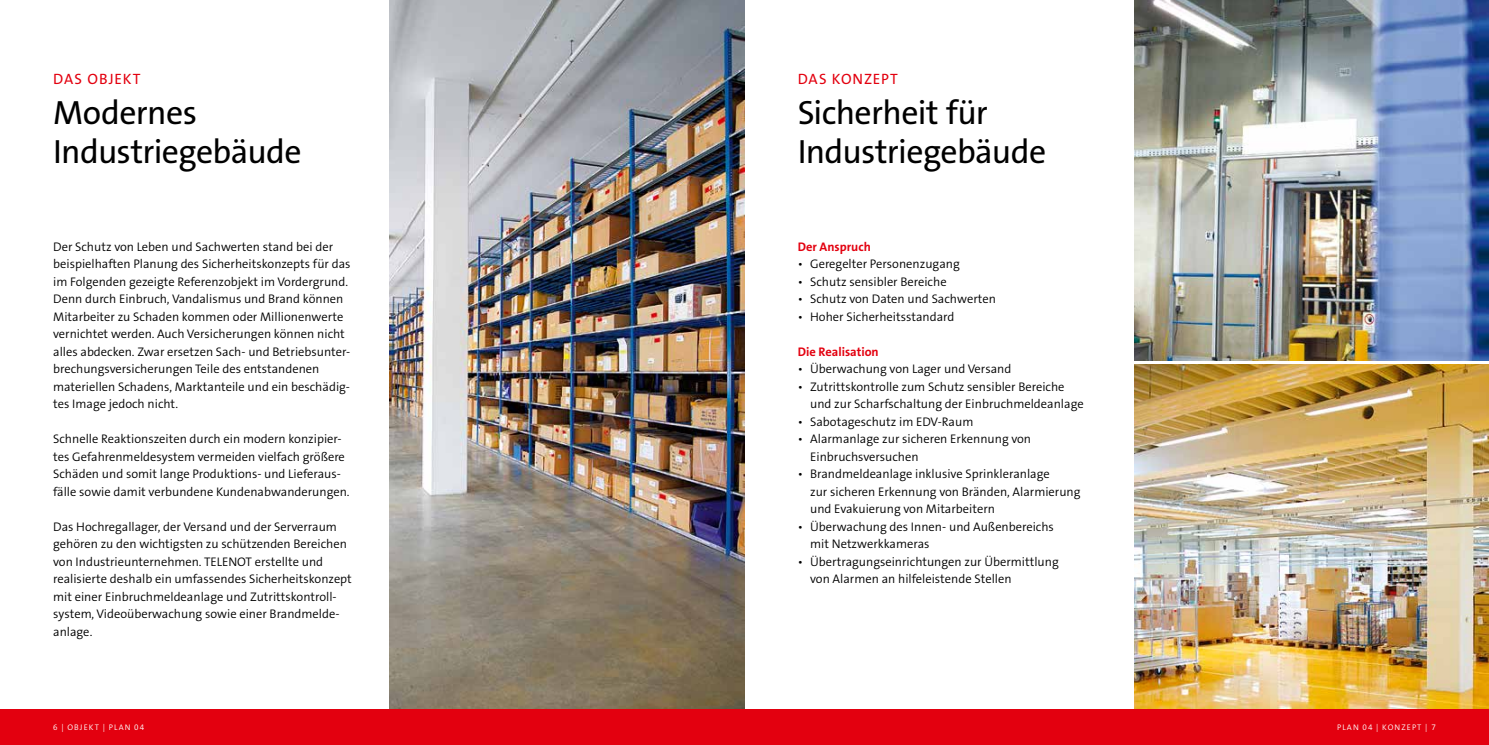
<style>
.page{position:relative;width:1489px;height:745px;background:#fff}
.page>*{position:absolute;margin:0;border:0;box-sizing:border-box;transform-origin:0 0}
.t1{font:33.75px/39.4px "The Sans B Plus W5 Plain";letter-spacing:-.02em;color:#000}
.t2{font:15px "The Sans B Plus W5 Plain";letter-spacing:.06em;color:#e3000f}
.t3{font:300 12.5px/17.5px "The Sans B Plus W4";color:#000}
.t4{font:700 12.5px "The Sans B Plus W7";color:#e3000f}
.t5{font:300 8.12px "The Sans B Plus W4";letter-spacing:.135em;color:#fff}
</style>
<div class="page">
<img style="left:390px;top:0;width:354px;height:709px">
<img style="left:1134px;top:0;width:354px;height:360px">
<img style="left:1134px;top:364px;width:354px;height:345px">
<div style="left:0;top:709px;width:744px;height:35px;background:#e3000f"></div>
<div style="left:744px;top:709px;width:744px;height:35px;background:#e3000f"></div>
<p class="t2" style="left:53px;top:69px;width:89px">DAS OBJEKT</p>
<h1 class="t1" style="left:53px;top:92px;width:250px">Modernes<br>Industriegebäude</h1>
<p class="t3" style="left:53px;top:237px;width:299px">Der Schutz von Leben und Sachwerten stand bei der beispielhaften Planung des Sicherheitskonzepts für das im Folgenden gezeigte Referenzobjekt im Vordergrund.<br>Denn durch Einbruch, Vandalismus und Brand können Mitarbeiter zu Schaden kommen oder Millionenwerte vernichtet werden. Auch Versicherungen können nicht alles abdecken. Zwar ersetzen Sach- und Betriebsunter&shy;brechungsversicherungen Teile des entstandenen materiellen Schadens, Marktanteile und ein beschädig&shy;tes Image jedoch nicht.</p>
<p class="t3" style="left:53px;top:430px;width:298px">Schnelle Reaktionszeiten durch ein modern konzipier&shy;tes Gefahrenmeldesystem vermeiden vielfach größere Schäden und somit lange Produktions- und Lieferaus&shy;fälle sowie damit verbundene Kundenabwanderungen.</p>
<p class="t3" style="left:53px;top:517px;width:300px">Das Hochregallager, der Versand und der Serverraum gehören zu den wichtigsten zu schützenden Bereichen von Industrieunternehmen. TELENOT erstellte und realisierte deshalb ein umfassendes Sicherheitskonzept mit einer Einbruchmeldeanlage und Zutrittskontroll&shy;system, Videoüberwachung sowie einer Brandmelde&shy;anlage.</p>
<p class="t2" style="left:797px;top:69px;width:102px">DAS KONZEPT</p>
<h1 class="t1" style="left:797px;top:92px;width:250px">Sicherheit für<br>Industriegebäude</h1>
<p class="t4" style="left:797px;top:238px;width:75px">Der Anspruch</p>
<p class="t3" style="left:797px;top:255px;width:164px">• Geregelter Personenzugang</p>
<p class="t3" style="left:797px;top:272px;width:150px">• Schutz sensibler Bereiche</p>
<p class="t3" style="left:797px;top:290px;width:200px">• Schutz von Daten und Sachwerten</p>
<p class="t3" style="left:797px;top:307px;width:158px">• Hoher Sicherheitsstandard</p>
<p class="t4" style="left:797px;top:343px;width:83px">Die Realisation</p>
<p class="t3" style="left:797px;top:360px;width:215px">• Überwachung von Lager und Versand</p>
<p class="t3" style="left:810px;top:377px;width:275px;text-indent:-12px">• Zutrittskontrolle zum Schutz sensibler Bereiche und zur Scharfschaltung der Einbruchmeldeanlage</p>
<p class="t3" style="left:797px;top:412px;width:177px">• Sabotageschutz im EDV-Raum</p>
<p class="t3" style="left:810px;top:430px;width:222px;text-indent:-12px">• Alarmanlage zur sicheren Erkennung von<br>Einbruchsversuchen</p>
<p class="t3" style="left:810px;top:465px;width:272px;text-indent:-12px">• Brandmeldeanlage inklusive Sprinkleranlage<br>zur sicheren Erkennung von Bränden, Alarmierung und Evakuierung von Mitarbeitern</p>
<p class="t3" style="left:810px;top:517px;width:245px;text-indent:-12px">• Überwachung des Innen- und Außenbereichs mit Netzwerkkameras</p>
<p class="t3" style="left:810px;top:552px;width:250px;text-indent:-12px">• Übertragungseinrichtungen zur Übermittlung von Alarmen an hilfeleistende Stellen</p>
<p class="t5" style="left:53px;top:721px;width:92px">6 | OBJEKT | PLAN 04</p>
<p class="t5" style="left:1336px;top:721px;width:100px">PLAN 04 | KONZEPT | 7</p>
</div>
